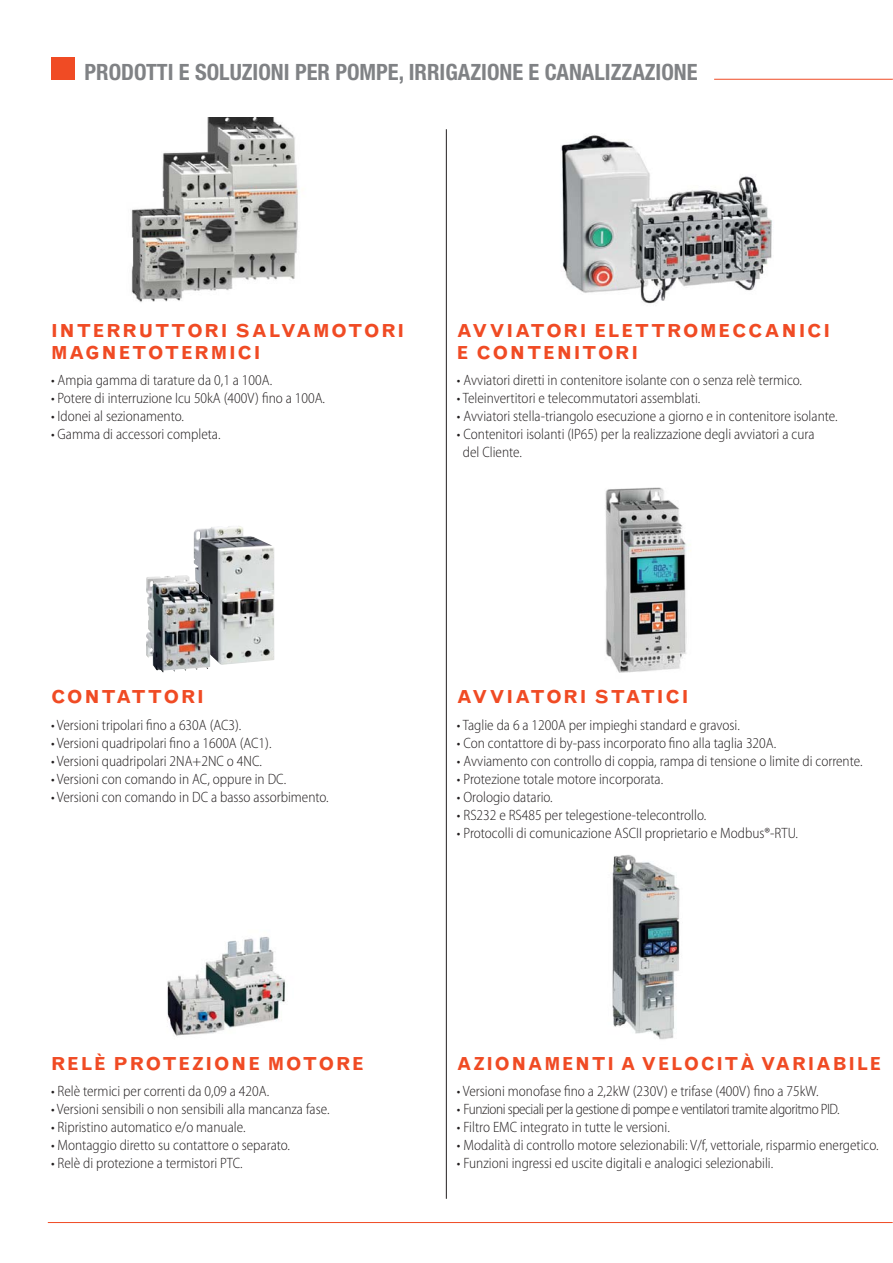
<style>
.page{position:relative;width:893px;height:1263px;background:#fff}
.page>*{position:absolute;margin:0;border:0;box-sizing:border-box;transform-origin:0 0}
.t1{font:700 condensed 22.5px "Helvetica Neue LT";color:#808285}
.t2{font:700 18px/21.6px "Grotesque";letter-spacing:.1em;color:#f04b24}
.t3{font:300 semi-condensed 15px/18px "Myriad Pro";color:#231f20}
.t4{font:300 semi-condensed 15px "Myriad Pro";letter-spacing:-.03em;color:#231f20}
</style>
<div class="page">
<img style="left:194px;top:526px;width:80px;height:139px">
<img style="left:131px;top:117px;width:167px;height:185px">
<img style="left:561px;top:134px;width:211px;height:170px">
<img style="left:605px;top:487px;width:86px;height:186px">
<img style="left:167px;top:937px;width:118px;height:99px">
<img style="left:612px;top:855px;width:68px;height:185px">
<hr style="left:446px;top:129px;width:1px;height:1070px;background:#231f20">
<hr style="left:714px;top:79px;width:179px;height:1px;background:#f04b24">
<hr style="left:48px;top:1222px;width:845px;height:1px;background:#f04b24">
<div style="left:51px;top:57px;width:24px;height:23px;background:#f04b24"></div>
<img style="left:146px;top:575px;width:64px;height:97px">
<h1 class="t1" style="left:85px;top:64px;width:615px">PRODOTTI E SOLUZIONI PER POMPE, IRRIGAZIONE E CANALIZZAZIONE</h1>
<p class="t2" style="left:51px;top:322px;width:355px">INTERRUTTORI SALVAMOTORI<br>MAGNETOTERMICI</p>
<p class="t3" style="left:51px;top:372px;width:223px">• Ampia gamma di tarature da 0,1 a 100A.</p>
<p class="t3" style="left:51px;top:390px;width:276px">• Potere di interruzione Icu 50kA (400V) fino a 100A.</p>
<p class="t3" style="left:51px;top:408px;width:134px">• Idonei al sezionamento.</p>
<p class="t3" style="left:51px;top:426px;width:171px">• Gamma di accessori completa.</p>
<p class="t2" style="left:457px;top:322px;width:375px">AVVIATORI ELETTROMECCANICI<br>E CONTENITORI</p>
<p class="t3" style="left:457px;top:372px;width:347px">• Avviatori diretti in contenitore isolante con o senza relè termico.</p>
<p class="t3" style="left:457px;top:390px;width:245px">• Teleinvertitori e telecommutatori assemblati.</p>
<p class="t3" style="left:457px;top:408px;width:382px">• Avviatori stella-triangolo esecuzione a giorno e in contenitore isolante.</p>
<p class="t3" style="left:463px;top:426px;width:353px;text-indent:-6px">• Contenitori isolanti (IP65) per la realizzazione degli avviatori a cura del Cliente.</p>
<p class="t2" style="left:51px;top:688px;width:154px">CONTATTORI</p>
<p class="t3" style="left:51px;top:717px;width:192px">• Versioni tripolari fino a 630A (AC3).</p>
<p class="t3" style="left:51px;top:735px;width:222px">• Versioni quadripolari fino a 1600A (AC1).</p>
<p class="t3" style="left:51px;top:753px;width:212px">• Versioni quadripolari 2NA+2NC o 4NC.</p>
<p class="t3" style="left:51px;top:771px;width:237px">• Versioni con comando in AC, oppure in DC.</p>
<p class="t3" style="left:51px;top:789px;width:279px">• Versioni con comando in DC a basso assorbimento.</p>
<p class="t2" style="left:51px;top:1054px;width:314px">RELÈ PROTEZIONE MOTORE</p>
<p class="t3" style="left:51px;top:1083px;width:220px">• Relè termici per correnti da 0,09 a 420A.</p>
<p class="t3" style="left:51px;top:1101px;width:280px">• Versioni sensibili o non sensibili alla mancanza fase.</p>
<p class="t3" style="left:51px;top:1119px;width:196px">• Ripristino automatico e/o manuale.</p>
<p class="t3" style="left:51px;top:1137px;width:241px">• Montaggio diretto su contattore o separato.</p>
<p class="t3" style="left:51px;top:1155px;width:193px">• Relè di protezione a termistori PTC.</p>
<p class="t2" style="left:457px;top:688px;width:233px">AVVIATORI STATICI</p>
<p class="t3" style="left:457px;top:717px;width:284px">• Taglie da 6 a 1200A per impieghi standard e gravosi.</p>
<p class="t3" style="left:457px;top:735px;width:321px">• Con contattore di by-pass incorporato fino alla taglia 320A.</p>
<p class="t3" style="left:457px;top:753px;width:407px">• Avviamento con controllo di coppia, rampa di tensione o limite di corrente.</p>
<p class="t3" style="left:457px;top:771px;width:208px">• Protezione totale motore incorporata.</p>
<p class="t3" style="left:457px;top:789px;width:97px">• Orologio datario.</p>
<p class="t3" style="left:457px;top:807px;width:251px">• RS232 e RS485 per telegestione-telecontrollo.</p>
<p class="t3" style="left:457px;top:825px;width:343px">• Protocolli di comunicazione ASCII proprietario e Modbus®-RTU.</p>
<p class="t2" style="left:457px;top:1054px;width:426px">AZIONAMENTI A VELOCITÀ VARIABILE</p>
<p class="t3" style="left:457px;top:1083px;width:363px">• Versioni monofase fino a 2,2kW (230V) e trifase (400V) fino a 75kW.</p>
<p class="t4" style="left:457px;top:1103px;width:384px">• Funzioni speciali per la gestione di pompe e ventilatori tramite algoritmo PID.</p>
<p class="t3" style="left:457px;top:1119px;width:214px">• Filtro EMC integrato in tutte le versioni.</p>
<p class="t3" style="left:457px;top:1137px;width:423px">• Modalità di controllo motore selezionabili: V/f, vettoriale, risparmio energetico.</p>
<p class="t3" style="left:457px;top:1155px;width:318px">• Funzioni ingressi ed uscite digitali e analogici selezionabili.</p>
</div>
